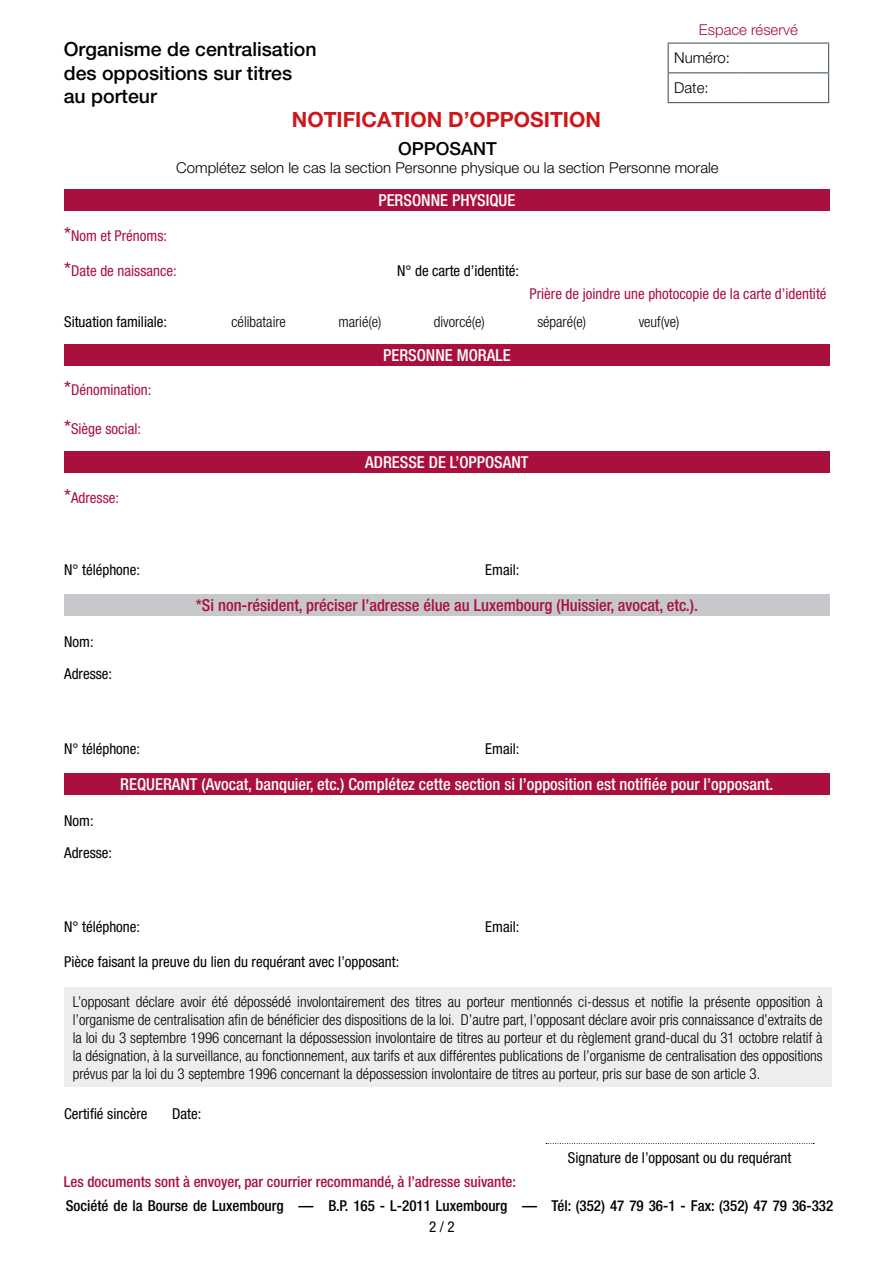
<style>
.page{position:relative;width:893px;height:1263px;background:#fff}
.page>*{position:absolute;margin:0;border:0;box-sizing:border-box;transform-origin:0 0}
.t1{font:700 21px "Helvetica Neue LT Pro";color:#cd171a}
.t2{font:500 19.5px/23.4px "Helvetica Neue LT Pro";color:#000}
.t3{font:500 18px "Helvetica Neue LT Pro";color:#000}
.t4{font:500 condensed 16.5px "Helvetica Neue LT Pro";color:#fff}
.t5{font:500 condensed 16.5px "Helvetica Neue LT Pro";color:#a9103d}
.t6{font:300 condensed 15px/18px "Helvetica Neue LT Pro";color:#000;text-align:justify}
.t7{font:condensed 15px "Helvetica Neue LT Pro";color:#000}
.t8{font:condensed 15px "Helvetica Neue LT Pro";color:#a9103d}
.t9{font:500 condensed 15px "Helvetica Neue LT Pro";color:#000}
.t10{font:300 15px/29.7px "Helvetica Neue LT Pro";color:#000}
.t11{font:500 condensed 15px "Helvetica Neue LT Pro";color:#a9103d}
.t12{font:300 15px "Helvetica Neue LT Pro";color:#a9103d}
.s1{font-size:19.5px}
</style>
<div class="page">
<div style="left:64px;top:189px;width:766px;height:21px;background:#a9103d"></div>
<hr style="left:668px;top:43px;width:75px;height:1px;background:#4c5b69">
<hr style="left:743px;top:43px;width:86px;height:1px;background:#4c5b69">
<hr style="left:668px;top:72px;width:75px;height:1px;background:#4c5b69">
<svg style="left:668px;top:44px;width:1px;height:58px"></svg>
<hr style="left:743px;top:72px;width:86px;height:1px;background:#4c5b69">
<svg style="left:828px;top:44px;width:1px;height:58px"></svg>
<hr style="left:668px;top:102px;width:75px;height:1px;background:#4c5b69">
<hr style="left:743px;top:102px;width:86px;height:1px;background:#4c5b69">
<div style="left:64px;top:344px;width:766px;height:21px;background:#a9103d"></div>
<div style="left:64px;top:451px;width:766px;height:22px;background:#a9103d"></div>
<div style="left:64px;top:773px;width:766px;height:22px;background:#a9103d"></div>
<div style="left:64px;top:595px;width:766px;height:21px;background:#c6c8cb"></div>
<div style="left:64px;top:987px;width:767px;height:100px;background:#ecedee"></div>
<svg style="left:546px;top:1143px;width:268px;height:1px"></svg>
<p class="t12" style="left:699px;top:20px;width:100px">Espace réservé</p>
<p class="t10" style="left:674px;top:43px;width:57px">Numéro:<br>Date:</p>
<h2 class="t2" style="left:64px;top:38px;width:254px">Organisme de centralisation des oppositions sur titres au porteur</h2>
<h1 class="t1" style="left:292px;top:106px;width:311px">NOTIFICATION D’OPPOSITION</h1>
<p class="t3" style="left:398px;top:138px;width:100px">OPPOSANT</p>
<p class="t10" style="left:176px;top:153px;width:544px">Complétez selon le cas la section Personne physique ou la section Personne morale</p>
<p class="t4" style="left:378px;top:190px;width:138px">PERSONNE PHYSIQUE</p>
<p class="t8" style="left:64px;top:227px;width:104px"><span class="s1">*</span>Nom et Prénoms:</p>
<p class="t8" style="left:64px;top:262px;width:114px"><span class="s1">*</span>Date de naissance:</p>
<p class="t7" style="left:397px;top:262px;width:124px">N° de carte d’identité:</p>
<p class="t8" style="left:530px;top:285px;width:299px">Prière de joindre une photocopie de la carte d’identité</p>
<p class="t7" style="left:64px;top:313px;width:104px">Situation familiale:</p>
<p class="t6" style="left:232px;top:312px;width:56px">célibataire</p>
<p class="t6" style="left:338px;top:312px;width:45px">marié(e)</p>
<p class="t6" style="left:434px;top:312px;width:53px">divorcé(e)</p>
<p class="t6" style="left:537px;top:312px;width:50px">séparé(e)</p>
<p class="t6" style="left:639px;top:312px;width:42px">veuf(ve)</p>
<p class="t8" style="left:64px;top:381px;width:89px"><span class="s1">*</span>Dénomination:</p>
<p class="t8" style="left:64px;top:420px;width:78px"><span class="s1">*</span>Siège social:</p>
<p class="t8" style="left:64px;top:489px;width:56px"><span class="s1">*</span>Adresse:</p>
<p class="t4" style="left:383px;top:345px;width:129px">PERSONNE MORALE</p>
<p class="t4" style="left:365px;top:452px;width:165px">ADRESSE DE L’OPPOSANT</p>
<p class="t7" style="left:64px;top:561px;width:77px">N° téléphone:</p>
<p class="t7" style="left:485px;top:561px;width:36px">Email:</p>
<p class="t7" style="left:64px;top:633px;width:31px">Nom:</p>
<p class="t7" style="left:64px;top:665px;width:50px">Adresse:</p>
<p class="t5" style="left:196px;top:596px;width:504px">*Si non-résident, préciser l’adresse élue au Luxembourg (Huissier, avocat, etc.).</p>
<p class="t7" style="left:64px;top:739px;width:77px">N° téléphone:</p>
<p class="t7" style="left:485px;top:739px;width:36px">Email:</p>
<p class="t7" style="left:64px;top:811px;width:31px">Nom:</p>
<p class="t7" style="left:64px;top:844px;width:50px">Adresse:</p>
<p class="t4" style="left:120px;top:774px;width:655px">REQUERANT (Avocat, banquier, etc.) Complétez cette section si l’opposition est notifiée pour l’opposant.</p>
<p class="t7" style="left:64px;top:918px;width:77px">N° téléphone:</p>
<p class="t7" style="left:485px;top:918px;width:36px">Email:</p>
<p class="t7" style="left:64px;top:953px;width:337px">Pièce faisant la preuve du lien du requérant avec l’opposant:</p>
<p class="t6" style="left:73px;top:992px;width:751px">L’opposant déclare avoir été dépossédé involontairement des titres au porteur mentionnés ci-dessus et notifie la présente opposition à l’organisme de centralisation afin de bénéficier des dispositions de la loi. D’autre part, l’opposant déclare avoir pris connaissance d’extraits de la loi du 3 septembre 1996 concernant la dépossession involontaire de titres au porteur et du règlement grand-ducal du 31 octobre relatif à la désignation, à la surveillance, au fonctionnement, aux tarifs et aux différentes publications de l’organisme de centralisation des oppositions prévus par la loi du 3 septembre 1996 concernant la dépossession involontaire de titres au porteur, pris sur base de son article 3.</p>
<p class="t7" style="left:64px;top:1105px;width:85px">Certifié sincère</p>
<p class="t7" style="left:172px;top:1105px;width:31px">Date:</p>
<p class="t11" style="left:64px;top:1173px;width:454px">Les documents sont à envoyer, par courrier recommandé, à l’adresse suivante:</p>
<p class="t7" style="left:568px;top:1149px;width:225px">Signature de l’opposant ou du requérant</p>
<p class="t9" style="left:66px;top:1196px;width:769px">Société de la Bourse de Luxembourg — B.P. 165 - L-2011 Luxembourg — Tél: (352) 47 79 36-1 - Fax: (352) 47 79 36-332</p>
<p class="t7" style="left:429px;top:1218px;width:27px">2 / 2</p>
</div>
